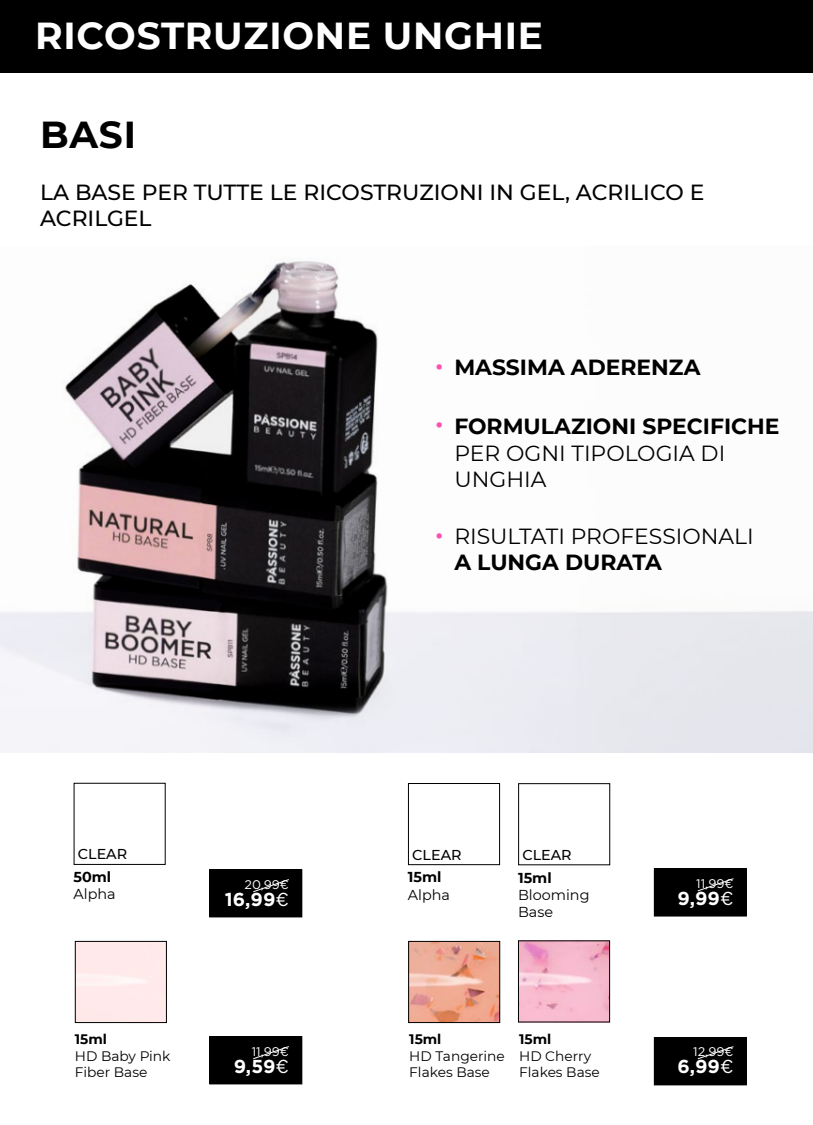
<style>
.page{position:relative;width:813px;height:1125px;background:#fff}
.page>*{position:absolute;margin:0;border:0;box-sizing:border-box;transform-origin:0 0}
.t1{font:700 37.5px "Montserrat";letter-spacing:.02em;color:#fff}
.t2{font:700 37.5px "Montserrat";color:#000}
.t3{font:500 28.75px/57.6px "Montserrat";color:#ff4fb3}
.t4{font:500 21.88px/26.2px "Montserrat";color:#000}
.t5{font:700 21.88px "Montserrat";color:#000}
.t6{font:21.88px/26.2px "Montserrat";color:#000}
.t7{font:700 18.75px "Gotham";color:#fff}
.t8{font:14.38px/17.2px "Montserrat";color:#000}
.t9{font:500 14.38px "Montserrat";color:#000}
.t10{font:700 14.38px "Montserrat";color:#000}
.t11{font:13.75px/16.5px "Montserrat";color:#000}
.t12{font:700 13.75px "Montserrat";color:#000}
.t13{font:12.5px "Gotham";color:#fff}
.s1{font-weight:400}
</style>
<div class="page">
<div style="left:0;top:0;width:812px;height:73px;background:#000"></div>
<img style="left:0;top:261px;width:812px;height:491px">
<div style="left:654px;top:1038px;width:92px;height:47px;background:#000"></div>
<div style="left:653px;top:1037px;width:93px;height:48px;border:1px solid #000"></div>
<svg style="left:697px;top:1046px;width:37px;height:14px"></svg>
<img style="left:520px;top:942px;width:88px;height:78px">
<div style="left:518px;top:940px;width:92px;height:82px;border:1px solid #000"></div>
<div style="left:75px;top:941px;width:92px;height:82px;border:1px solid #000"></div>
<img style="left:410px;top:943px;width:88px;height:78px">
<div style="left:408px;top:941px;width:92px;height:82px;border:1px solid #000"></div>
<div style="left:210px;top:870px;width:92px;height:47px;background:#000"></div>
<div style="left:209px;top:869px;width:93px;height:48px;border:1px solid #000"></div>
<svg style="left:253px;top:879px;width:36px;height:14px"></svg>
<div style="left:210px;top:1037px;width:92px;height:47px;background:#000"></div>
<div style="left:209px;top:1036px;width:93px;height:48px;border:1px solid #000"></div>
<svg style="left:253px;top:1046px;width:36px;height:14px"></svg>
<div style="left:74px;top:783px;width:92px;height:82px;border:1px solid #000"></div>
<div style="left:654px;top:869px;width:92px;height:47px;background:#000"></div>
<div style="left:653px;top:868px;width:93px;height:49px;border:1px solid #000"></div>
<svg style="left:697px;top:878px;width:37px;height:14px"></svg>
<div style="left:408px;top:783px;width:92px;height:82px;border:1px solid #000"></div>
<div style="left:518px;top:783px;width:92px;height:82px;border:1px solid #000"></div>
<h1 class="t1" style="left:35px;top:8px;width:509px">RICOSTRUZIONE UNGHIE</h1>
<h1 class="t2" style="left:40px;top:107px;width:97px">BASI</h1>
<h3 class="t4" style="left:40px;top:178px;width:666px">LA BASE PER TUTTE LE RICOSTRUZIONI IN GEL, ACRILICO E<br>ACRILGEL</h3>
<h2 class="t3" style="left:434px;top:335px;width:11px">• •</h2>
<h3 class="t5" style="left:454px;top:352px;width:247px">MASSIMA ADERENZA</h3>
<h3 class="t5" style="left:454px;top:411px;width:327px">FORMULAZIONI SPECIFICHE</h3>
<h3 class="t6" style="left:454px;top:439px;width:272px">PER OGNI TIPOLOGIA DI<br>UNGHIA</h3>
<h2 class="t3" style="left:434px;top:504px;width:11px">•</h2>
<h3 class="t6" style="left:454px;top:522px;width:301px">RISULTATI PROFESSIONALI</h3>
<h3 class="t5" style="left:454px;top:546px;width:209px">A LUNGA DURATA</h3>
<p class="t9" style="left:78px;top:844px;width:51px">CLEAR</p>
<p class="t9" style="left:412px;top:844px;width:51px">CLEAR</p>
<p class="t9" style="left:522px;top:845px;width:51px">CLEAR</p>
<p class="t10" style="left:73px;top:867px;width:39px">50ml</p>
<p class="t8" style="left:73px;top:885px;width:44px">Alpha</p>
<p class="t13" style="left:244px;top:876px;width:46px">20,99€</p>
<h3 class="t7" style="left:225px;top:888px;width:66px">16,99<span class="s1">€</span></h3>
<p class="t10" style="left:408px;top:867px;width:35px">15ml</p>
<p class="t8" style="left:408px;top:885px;width:44px">Alpha</p>
<p class="t10" style="left:518px;top:867px;width:35px">15ml</p>
<p class="t8" style="left:518px;top:886px;width:73px">Blooming<br>Base</p>
<p class="t13" style="left:696px;top:875px;width:39px">11,99€</p>
<h3 class="t7" style="left:677px;top:887px;width:57px">9,99<span class="s1">€</span></h3>
<p class="t12" style="left:75px;top:1030px;width:34px">15ml</p>
<p class="t11" style="left:75px;top:1047px;width:97px">HD Baby Pink<br>Fiber Base</p>
<p class="t13" style="left:252px;top:1043px;width:39px">11,99€</p>
<h3 class="t7" style="left:234px;top:1055px;width:57px">9,59<span class="s1">€</span></h3>
<p class="t12" style="left:409px;top:1030px;width:34px">15ml</p>
<p class="t11" style="left:409px;top:1047px;width:97px">HD Tangerine<br>Flakes Base</p>
<p class="t12" style="left:519px;top:1030px;width:34px">15ml</p>
<p class="t11" style="left:519px;top:1047px;width:82px">HD Cherry<br>Flakes Base</p>
<p class="t13" style="left:693px;top:1043px;width:42px">12,99€</p>
<h3 class="t7" style="left:677px;top:1055px;width:58px">6,99<span class="s1">€</span></h3>
</div>
